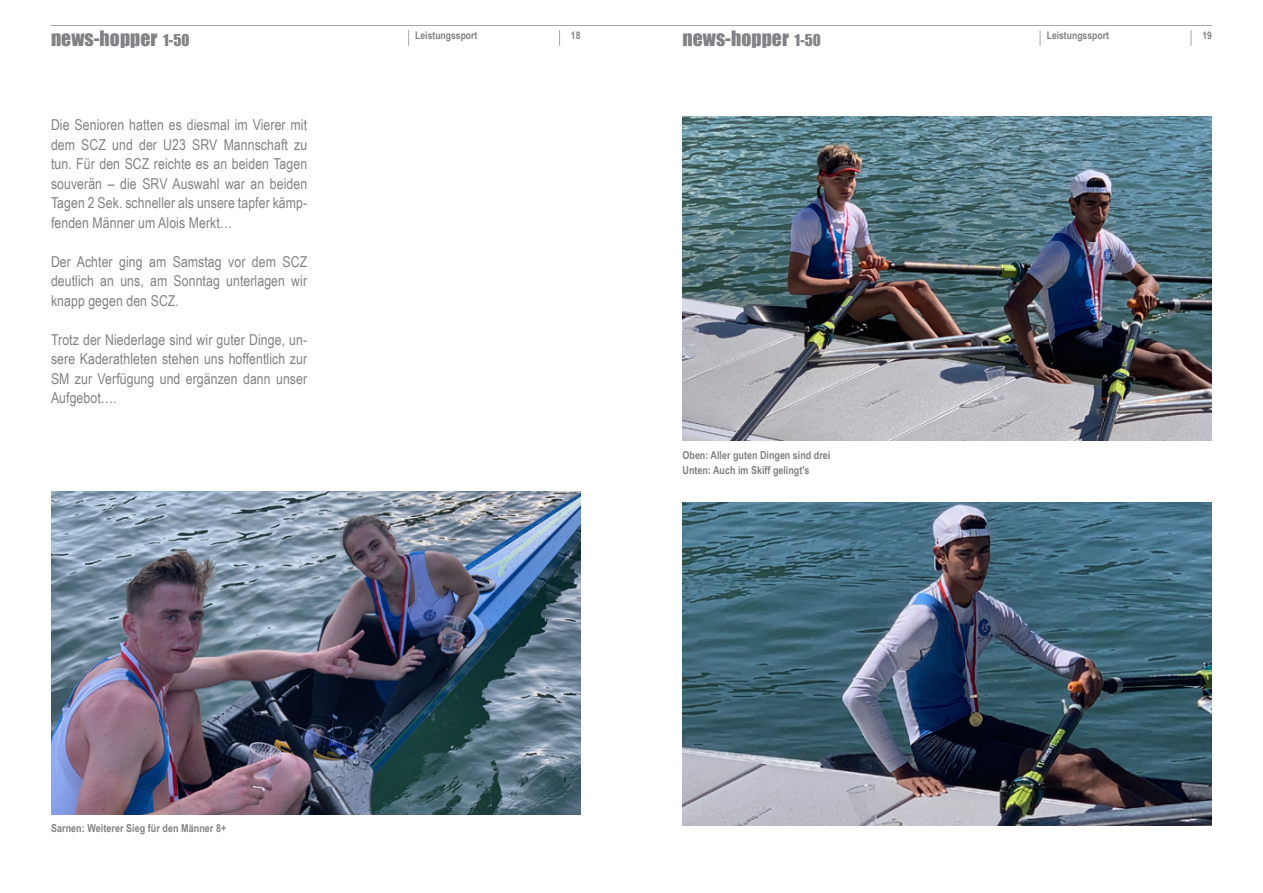
<style>
.page{position:relative;width:1263px;height:893px;background:#fff}
.page>*{position:absolute;margin:0;border:0;box-sizing:border-box;transform-origin:0 0}
.t1{font:19.5px "Impact";letter-spacing:.005em;color:#808285}
.t2{font:15px/19.5px "Arial Narrow";letter-spacing:.005em;color:#808285;text-align:justify}
.t3{font:700 10.95px/15px "Arial Narrow";color:#808285}
.t4{font:700 10.5px "Arial Narrow";color:#808285}
.s1{font-size:15px}
</style>
<div class="page">
<hr style="left:51px;top:25px;width:1161px;height:1px;background:#a8a9ad">
<svg style="left:408px;top:30px;width:1px;height:16px"></svg>
<svg style="left:1040px;top:30px;width:1px;height:16px"></svg>
<svg style="left:559px;top:30px;width:1px;height:16px"></svg>
<svg style="left:1191px;top:30px;width:1px;height:16px"></svg>
<img style="left:682px;top:502px;width:530px;height:323px">
<img style="left:682px;top:117px;width:530px;height:323px">
<img style="left:51px;top:491px;width:529px;height:323px">
<h1 class="t1" style="left:51px;top:23px;width:140px">news-hopper <span class="s1">1-50</span></h1>
<h1 class="t1" style="left:682px;top:23px;width:140px">news-hopper <span class="s1">1-50</span></h1>
<p class="t4" style="left:571px;top:27px;width:11px">18</p>
<p class="t4" style="left:1202px;top:27px;width:11px">19</p>
<p class="t4" style="left:415px;top:27px;width:64px">Leistungssport</p>
<p class="t4" style="left:1047px;top:27px;width:64px">Leistungssport</p>
<p class="t2" style="left:51px;top:114px;width:258px">Die Senioren hatten es diesmal im Vierer mit dem SCZ und der U23 SRV Mannschaft zu tun. Für den SCZ reichte es an beiden Tagen souverän – die SRV Auswahl war an beiden Tagen 2 Sek. schneller als unsere tapfer kämp&shy;fenden Männer um Alois Merkt…</p>
<p class="t2" style="left:51px;top:251px;width:258px">Der Achter ging am Samstag vor dem SCZ deutlich an uns, am Sonntag unterlagen wir knapp gegen den SCZ.</p>
<p class="t2" style="left:51px;top:329px;width:258px">Trotz der Niederlage sind wir guter Dinge, un&shy;sere Kaderathleten stehen uns hoffentlich zur SM zur Verfügung und ergänzen dann unser Aufgebot….</p>
<p class="t3" style="left:51px;top:820px;width:177px">Sarnen: Weiterer Sieg für den Männer 8+</p>
<p class="t3" style="left:682px;top:447px;width:149px">Oben: Aller guten Dingen sind drei<br>Unten: Auch im Skiff gelingt's</p>
</div>
